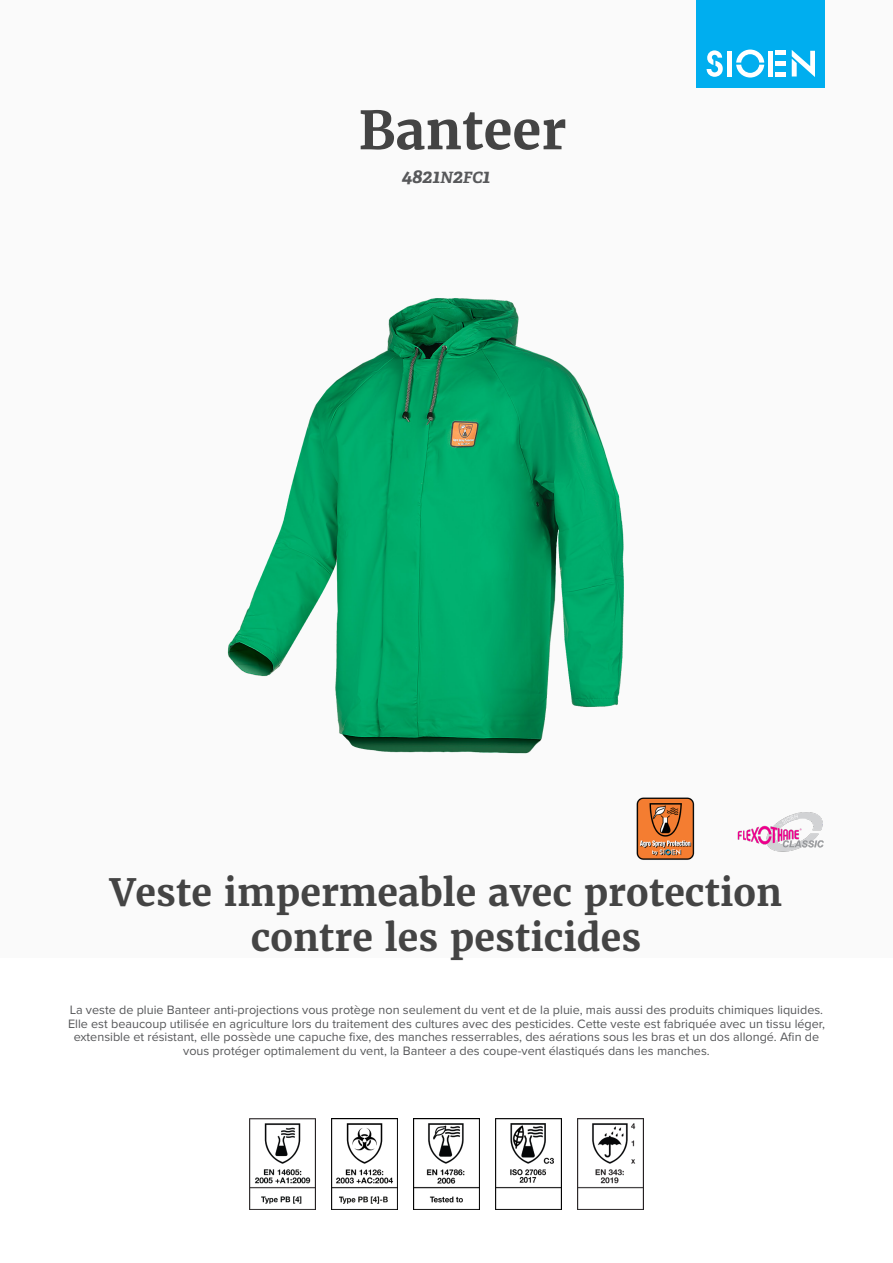
<style>
.page{position:relative;width:893px;height:1263px;background:#fff}
.page>*{position:absolute;margin:0;border:0;box-sizing:border-box;transform-origin:0 0}
.product_name{font:700 52.5px "Merriweather";color:#444}
.product_h2{font:700 37.5px/45px "Merriweather";color:#444;text-align:center}
.product_ref{font:italic 700 19.5px "Adelle";color:#57585a}
.product_description{font:12.6px/13.6px "Proxima Nova";color:#57585a;text-align:center}
.s1{font-size:15.6px}
</style>
<div class="page">
<div style="left:0;top:0;width:893px;height:957px;background:#fafafa"></div>
<div style="left:697px;top:0;width:128px;height:88px;background:#00aeef"></div>
<svg style="left:707px;top:50px;width:16px;height:27px"></svg>
<svg style="left:736px;top:50px;width:28px;height:28px"></svg>
<div style="left:727px;top:51px;width:5px;height:26px;background:#fff"></div>
<div style="left:768px;top:51px;width:5px;height:26px;background:#fff"></div>
<div style="left:775px;top:72px;width:11px;height:5px;background:#fff"></div>
<div style="left:775px;top:61px;width:11px;height:5px;background:#fff"></div>
<hr style="left:775px;top:51px;width:11px;height:4px;background:#fff">
<svg style="left:792px;top:50px;width:23px;height:27px"></svg>
<img style="left:737px;top:812px;width:87px;height:40px">
<img style="left:688px;top:797px;width:7px;height:63px">
<img style="left:249px;top:1118px;width:66px;height:92px">
<img style="left:331px;top:1118px;width:67px;height:92px">
<img style="left:413px;top:1118px;width:67px;height:92px">
<img style="left:495px;top:1118px;width:67px;height:92px">
<img style="left:577px;top:1118px;width:67px;height:92px">
<img style="left:227px;top:298px;width:461px;height:562px">
<p class="product_name" style="left:358px;top:97px;width:209px">Banteer</p>
<p class="product_ref" style="left:402px;top:164px;width:90px">4821<span class="s1">N</span>2<span class="s1">FC</span>1</p>
<p class="product_h2" style="left:110px;top:869px;width:674px">Veste impermeable avec protection contre les pesticides</p>
<p class="product_description" style="left:68px;top:1002px;width:758px">La veste de pluie Banteer anti-projections vous protège non seulement du vent et de la pluie, mais aussi des produits chimiques liquides.<br>Elle est beaucoup utilisée en agriculture lors du traitement des cultures avec des pesticides. Cette veste est fabriquée avec un tissu léger, extensible et résistant, elle possède une capuche fixe, des manches resserrables, des aérations sous les bras et un dos allongé. Afin de vous protéger optimalement du vent, la Banteer a des coupe-vent élastiqués dans les manches.</p>
</div>
